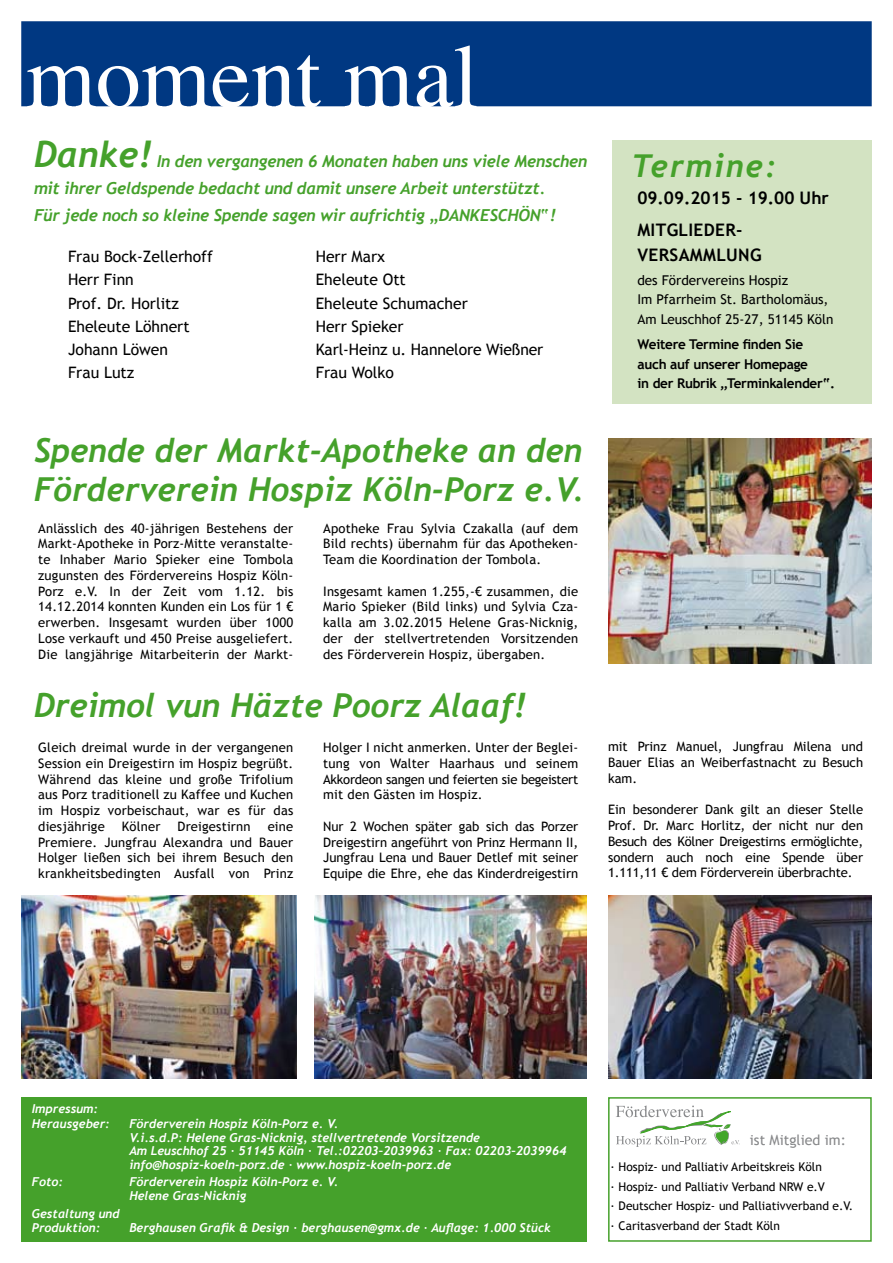
<style>
.page{position:relative;width:893px;height:1263px;background:#fff}
.page>*{position:absolute;margin:0;border:0;box-sizing:border-box;transform-origin:0 0}
.t1{font:90px "Times";color:#fff}
.t2{font:italic 700 33px/39px "Trebuchet";color:#45a12b}
.t3{font:italic 700 31.5px "Trebuchet";letter-spacing:.06em;color:#45a12b}
.t4{font:700 17.25px/31.5px "Trebuchet MS";letter-spacing:.02em;color:#000}
.t5{font:italic 700 16.5px/27px "Trebuchet";letter-spacing:-.015em;color:#45a12b}
.t6{font:15.75px/23.2px "Trebuchet MS";color:#000}
.t7{font:14.25px "Trebuchet MS";color:#87888a}
.t8{font:13.5px/19.5px "Trebuchet MS";color:#000}
.t9{font:700 13.5px/19.5px "Trebuchet MS";letter-spacing:-.02em;color:#000}
.t10{font:13.05px/15.8px "Trebuchet MS";letter-spacing:.015em;color:#000;text-align:justify}
.t11{font:italic 700 12.3px/13.5px "Trebuchet";color:#fff}
.t12{font:12px/19.5px "Trebuchet MS";color:#000}
.s1{font-size:36px}
</style>
<div class="page">
<div style="left:21px;top:1097px;width:566px;height:145px;background:#45a12b"></div>
<div style="left:608px;top:1097px;width:264px;height:145px;border:2px solid #45a12b"></div>
<svg style="left:616px;top:1105px;width:124px;height:42px"></svg>
<img style="left:608px;top:438px;width:264px;height:225px">
<div style="left:612px;top:140px;width:260px;height:264px;background:#d3e3c2"></div>
<img style="left:21px;top:895px;width:275px;height:183px">
<img style="left:315px;top:895px;width:272px;height:183px">
<img style="left:608px;top:895px;width:264px;height:183px">
<div style="left:21px;top:21px;width:851px;height:85px;background:#003882"></div>
<h1 class="t1" style="left:26px;top:-7px;width:454px">moment mal</h1>
<p class="t5" style="left:34px;top:148px;width:555px"><span class="s1">Danke!</span> In den vergangenen 6 Monaten haben uns viele Menschen mit ihrer Geldspende bedacht und damit unsere Arbeit unterstützt.<br>Für jede noch so kleine Spende sagen wir aufrichtig „DANKESCHÖN“!</p>
<p class="t6" style="left:68px;top:245px;width:146px">Frau Bock-Zellerhoff<br>Herr Finn<br>Prof. Dr. Horlitz<br>Eheleute Löhnert<br>Johann Löwen<br>Frau Lutz</p>
<p class="t6" style="left:316px;top:245px;width:229px">Herr Marx<br>Eheleute Ott<br>Eheleute Schumacher<br>Herr Spieker<br>Karl-Heinz u. Hannelore Wießner<br>Frau Wolko</p>
<h2 class="t2" style="left:34px;top:432px;width:552px">Spende der Markt-Apotheke an den<br>Förderverein Hospiz Köln-Porz e.V.</h2>
<p class="t10" style="left:38px;top:520px;width:257px">Anlässlich des 40-jährigen Bestehens der Markt-Apotheke in Porz-Mitte veranstalte&shy;te Inhaber Mario Spieker eine Tombola zugunsten des Fördervereins Hospiz Köln-Porz e.V. In der Zeit vom 1.12. bis 14.12.2014 konnten Kunden ein Los für 1 € erwerben. Insgesamt wurden über 1000<br>Lose verkauft und 450 Preise ausgeliefert.<br>Die langjährige Mitarbeiterin der Markt-</p>
<p class="t10" style="left:323px;top:520px;width:257px">Apotheke Frau Sylvia Czakalla (auf dem Bild rechts) übernahm für das Apotheken-Team die Koordination der Tombola.</p>
<p class="t10" style="left:323px;top:583px;width:257px">Insgesamt kamen 1.255,-€ zusammen, die Mario Spieker (Bild links) und Sylvia Cza&shy;kalla am 3.02.2015 Helene Gras-Nicknig, der der stellvertretenden Vorsitzenden des Förderverein Hospiz, übergaben.</p>
<h2 class="t2" style="left:34px;top:687px;width:494px">Dreimol vun Häzte Poorz Alaaf!</h2>
<p class="t10" style="left:38px;top:740px;width:257px">Gleich dreimal wurde in der vergangenen Session ein Dreigestirn im Hospiz begrüßt.<br>Während das kleine und große Trifolium aus Porz traditionell zu Kaffee und Kuchen im Hospiz vorbeischaut, war es für das diesjährige</p>
<p class="t10" style="left:122px;top:819px;width:40px">Kölner</p>
<p class="t10" style="left:177px;top:819px;width:75px">Dreigestirnn</p>
<p class="t10" style="left:38px;top:819px;width:257px;text-indent:229px">eine Premiere. Jungfrau Alexandra und Bauer Holger ließen sich bei ihrem Besuch den krankheitsbedingten Ausfall von Prinz</p>
<p class="t10" style="left:323px;top:740px;width:257px">Holger I nicht anmerken. Unter der Beglei&shy;tung von Walter Haarhaus und seinem Akkordeon sangen und feierten sie begeistert mit den Gästen im Hospiz.</p>
<p class="t10" style="left:323px;top:819px;width:257px">Nur 2 Wochen später gab sich das Porzer Dreigestirn angeführt von Prinz Hermann II, Jungfrau Lena und Bauer Detlef mit seiner Equipe die Ehre, ehe das Kinderdreigestirn</p>
<h3 class="t3" style="left:631px;top:147px;width:147px">Termine:</h3>
<h3 class="t4" style="left:637px;top:182px;width:193px">09.09.2015 - 19.00 Uhr<br>MITGLIEDER-</h3>
<h3 class="t4" style="left:637px;top:239px;width:126px">VERSAMMLUNG</h3>
<p class="t8" style="left:637px;top:270px;width:198px">des Fördervereins Hospiz<br>Im Pfarrheim St. Bartholomäus,<br>Am Leuschhof 25-27, 51145 Köln</p>
<p class="t9" style="left:637px;top:335px;width:199px">Weitere Termine finden Sie auch auf unserer Homepage<br>in der Rubrik „Terminkalender“.</p>
<p class="t10" style="left:608px;top:739px;width:257px">mit Prinz Manuel, Jungfrau Milena und Bauer Elias an Weiberfastnacht zu Besuch kam.</p>
<p class="t10" style="left:608px;top:802px;width:257px">Ein besonderer Dank gilt an dieser Stelle Prof. Dr. Marc Horlitz, der nicht nur den Besuch des Kölner Dreigestirns ermöglichte, sondern auch noch eine Spende über 1.111,11 € dem Förderverein überbrachte.</p>
<p class="t11" style="left:32px;top:1101px;width:79px;line-height:15.6px">Impressum:<br>Herausgeber:</p>
<p class="t11" style="left:129px;top:1117px;width:439px">Förderverein Hospiz Köln-Porz e. V.<br>V.i.s.d.P: Helene Gras-Nicknig, stellvertretende Vorsitzende<br>Am Leuschhof 25 · 51145 Köln · Tel.:02203–2039963 · Fax: 02203–2039964 info@hospiz-koeln-porz.de · www.hospiz-koeln-porz.de</p>
<p class="t11" style="left:32px;top:1175px;width:33px">Foto:</p>
<p class="t11" style="left:129px;top:1175px;width:210px">Förderverein Hospiz Köln-Porz e. V.<br>Helene Gras-Nicknig</p>
<p class="t11" style="left:32px;top:1206px;width:89px;line-height:14.2px">Gestaltung und<br>Produktion:</p>
<p class="t11" style="left:129px;top:1221px;width:423px">Berghausen Grafik &amp; Design · berghausen@gmx.de · Auflage: 1.000 Stück</p>
<p class="t7" style="left:750px;top:1131px;width:98px">ist Mitglied im:</p>
<p class="t12" style="left:611px;top:1157px;width:244px">· Hospiz- und Palliativ Arbeitskreis Köln<br>· Hospiz- und Palliativ Verband NRW e.V<br>· Deutscher Hospiz- und Palliativverband e.V. · Caritasverband der Stadt Köln</p>
</div>
